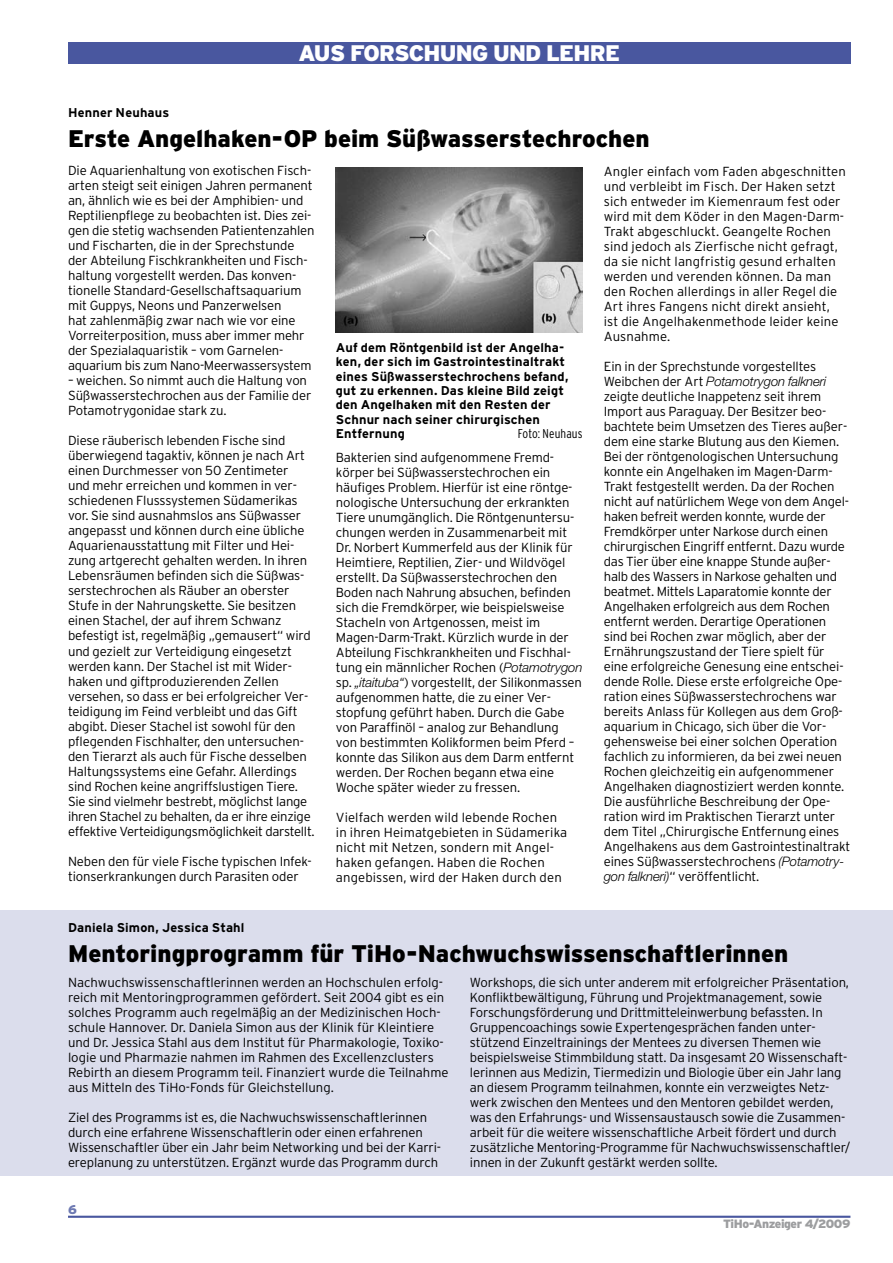
<style>
.page{position:relative;width:893px;height:1263px;background:#fff}
.page>*{position:absolute;margin:0;border:0;box-sizing:border-box;transform-origin:0 0}
.t1{font:900 24px "Interstate";color:#000}
.t2{font:900 22.5px "Interstate";letter-spacing:-.035em;color:#fff}
.t3{font:300 13.2px/15px "Interstate";letter-spacing:-.01em;color:#000}
.t4{font:300 13.2px/15px "Interstate";letter-spacing:.01em;color:#000}
.t5{font:italic 300 13.2px "Helvetica Neue";letter-spacing:-.01em;color:#000}
.t6{font:700 12.75px/14.4px "Interstate";letter-spacing:.01em;color:#000}
.t7{font:300 condensed 12.75px "Interstate";letter-spacing:.01em;color:#000}
.t8{font:900 12.75px "Interstate";color:#6d79b2}
.t9{font:900 12px "Interstate";letter-spacing:-.035em;color:#9c9d9f}
.s1{font-family:"Helvetica Neue";font-style:italic}
.s2{font-family:"Interstate";font-style:normal}
</style>
<div class="page">
<div style="left:0;top:910px;width:893px;height:266px;background:#dbddec"></div>
<hr style="left:68px;top:1216px;width:782px;height:2px;background:#49579f">
<img style="left:336px;top:168px;width:247px;height:165px">
<div style="left:68px;top:43px;width:782px;height:21px;background:#49579f"></div>
<h2 class="t2" style="left:298px;top:40px;width:323px">AUS FORSCHUNG UND LEHRE</h2>
<p class="t6" style="left:68px;top:105px;width:103px">Henner Neuhaus</p>
<h1 class="t1" style="left:68px;top:125px;width:583px">Erste Angelhaken-OP beim Süßwasserstechrochen</h1>
<p class="t3" style="left:68px;top:163px;width:248px">Die Aquarienhaltung von exotischen Fisch&shy;arten steigt seit einigen Jahren permanent an, ähnlich wie es bei der Amphibien- und Reptilienpflege zu beobachten ist. Dies zei&shy;gen die stetig wachsenden Patientenzahlen und Fischarten, die in der Sprechstunde der Abteilung Fischkrankheiten und Fisch&shy;haltung vorgestellt werden. Das konven&shy;tionelle Standard-Gesellschaftsaquarium mit Guppys, Neons und Panzerwelsen<br>hat zahlenmäßig zwar nach wie vor eine Vorreiterposition, muss aber immer mehr der Spezialaquaristik – vom Garnelen&shy;aquarium bis zum Nano-Meerwassersystem</p>
<p class="t3" style="left:68px;top:373px;width:245px">– weichen. So nimmt auch die Haltung von<br>Süßwasserstechrochen aus der Familie der<br>Potamotrygonidae stark zu.</p>
<p class="t3" style="left:68px;top:433px;width:248px">Diese räuberisch lebenden Fische sind überwiegend tagaktiv, können je nach Art einen Durchmesser von 50 Zentimeter<br>und mehr erreichen und kommen in ver&shy;schiedenen Flusssystemen Südamerikas vor. Sie sind ausnahmslos ans Süßwasser angepasst und können durch eine übliche Aquarienausstattung mit Filter und Hei&shy;zung artgerecht gehalten werden. In ihren Lebensräumen befinden sich die Süßwas&shy;serstechrochen als Räuber an oberster Stufe in der Nahrungskette. Sie besitzen einen Stachel, der auf ihrem Schwanz befestigt ist, regelmäßig „gemausert“ wird und gezielt zur Verteidigung eingesetzt werden kann. Der Stachel ist mit Wider&shy;haken und giftproduzierenden Zellen versehen, so dass er bei erfolgreicher Ver&shy;teidigung im Feind verbleibt und das Gift abgibt. Dieser Stachel ist sowohl für den pflegenden Fischhalter, den untersuchen&shy;den Tierarzt als auch für Fische desselben Haltungssystems eine Gefahr. Allerdings sind Rochen keine angriffslustigen Tiere.<br>Sie sind vielmehr bestrebt, möglichst lange ihren Stachel zu behalten, da er ihre einzige effektive Verteidigungsmöglichkeit darstellt.</p>
<p class="t3" style="left:68px;top:853px;width:245px">Neben den für viele Fische typischen Infek&shy;tionserkrankungen durch Parasiten oder</p>
<p class="t6" style="left:336px;top:340px;width:234px">Auf dem Röntgenbild ist der Angelha&shy;ken, der sich im Gastrointestinaltrakt eines Süßwasserstechrochens befand, gut zu erkennen. Das kleine Bild zeigt den Angelhaken mit den Resten der Schnur nach seiner chirurgischen Entfernung</p>
<p class="t7" style="left:518px;top:426px;width:66px">Foto: Neuhaus</p>
<p class="t3" style="left:336px;top:450px;width:248px">Bakterien sind aufgenommene Fremd&shy;körper bei Süßwasserstechrochen ein häufiges Problem. Hierfür ist eine röntge&shy;nologische Untersuchung der erkrankten Tiere unumgänglich. Die Röntgenuntersu&shy;chungen werden in Zusammenarbeit mit Dr. Norbert Kummerfeld aus der Klinik für Heimtiere, Reptilien, Zier- und Wildvögel erstellt. Da Süßwasserstechrochen den Boden nach Nahrung absuchen, befinden sich die Fremdkörper, wie beispielsweise Stacheln von Artgenossen, meist im Magen-Darm-Trakt. Kürzlich wurde in der Abteilung Fischkrankheiten und Fischhal&shy;tung ein männlicher Rochen (<span class="s1">Potamotrygon </span>sp. <span class="s1">„itaituba“</span>) vorgestellt, der Silikonmassen aufgenommen hatte, die zu einer Ver&shy;stopfung geführt haben. Durch die Gabe von Paraffinöl – analog zur Behandlung von bestimmten Kolikformen beim Pferd – konnte das Silikon aus dem Darm entfernt werden. Der Rochen begann etwa eine Woche später wieder zu fressen.</p>
<p class="t4" style="left:336px;top:810px;width:233px">Vielfach werden wild lebende Rochen in ihren Heimatgebieten in Südamerika nicht mit Netzen, sondern mit Angel&shy;haken gefangen. Haben die Rochen angebissen, wird der Haken durch den</p>
<p class="t4" style="left:604px;top:163px;width:244px">Angler einfach vom Faden abgeschnitten und verbleibt im Fisch. Der Haken setzt sich entweder im Kiemenraum fest oder wird mit dem Köder in den Magen-Darm-Trakt abgeschluckt. Geangelte Rochen sind jedoch als Zierfische nicht gefragt, da sie nicht langfristig gesund erhalten werden und verenden können. Da man den Rochen allerdings in aller Regel die Art ihres Fangens nicht direkt ansieht, ist die Angelhakenmethode leider keine Ausnahme.</p>
<p class="t3" style="left:604px;top:358px;width:214px">Ein in der Sprechstunde vorgestelltes</p>
<p class="t5" style="left:604px;top:373px;width:224px"><span class="s2">Weibchen der Art</span> Potamotrygon falkneri</p>
<p class="t3" style="left:604px;top:388px;width:248px">zeigte deutliche Inappetenz seit ihrem Import aus Paraguay. Der Besitzer beo&shy;bachtete beim Umsetzen des Tieres außer&shy;dem eine starke Blutung aus den Kiemen.<br>Bei der röntgenologischen Untersuchung konnte ein Angelhaken im Magen-Darm-Trakt festgestellt werden. Da der Rochen nicht auf natürlichem Wege von dem Angel&shy;haken befreit werden konnte, wurde der Fremdkörper unter Narkose durch einen chirurgischen Eingriff entfernt. Dazu wurde das Tier über eine knappe Stunde außer&shy;halb des Wassers in Narkose gehalten und beatmet. Mittels Laparatomie konnte der Angelhaken erfolgreich aus dem Rochen entfernt werden. Derartige Operationen sind bei Rochen zwar möglich, aber der Ernährungszustand der Tiere spielt für eine erfolgreiche Genesung eine entschei&shy;dende Rolle. Diese erste erfolgreiche Ope&shy;ration eines Süßwasserstechrochens war bereits Anlass für Kollegen aus dem Groß&shy;aquarium in Chicago, sich über die Vor&shy;gehensweise bei einer solchen Operation fachlich zu informieren, da bei zwei neuen Rochen gleichzeitig ein aufgenommener Angelhaken diagnostiziert werden konnte.<br>Die ausführliche Beschreibung der Ope&shy;ration wird im Praktischen Tierarzt unter dem Titel „Chirurgische Entfernung eines Angelhakens aus dem Gastrointestinaltrakt eines Süßwasserstechrochens <span class="s1">(Potamotry&shy;gon falkneri)</span>“ veröffentlicht.</p>
<p class="t6" style="left:68px;top:920px;width:178px">Daniela Simon, Jessica Stahl</p>
<h1 class="t1" style="left:68px;top:940px;width:722px">Mentoringprogramm für TiHo-Nachwuchswissenschaftlerinnen</h1>
<p class="t3" style="left:68px;top:975px;width:382px">Nachwuchswissenschaftlerinnen werden an Hochschulen erfolg&shy;reich mit Mentoringprogrammen gefördert. Seit 2004 gibt es ein solches Programm auch regelmäßig an der Medizinischen Hoch&shy;schule Hannover. Dr. Daniela Simon aus der Klinik für Kleintiere und Dr. Jessica Stahl aus dem Institut für Pharmakologie, Toxiko&shy;logie und Pharmazie nahmen im Rahmen des Excellenzclusters Rebirth an diesem Programm teil. Finanziert wurde die Teilnahme aus Mitteln des TiHo-Fonds für Gleichstellung.</p>
<p class="t3" style="left:68px;top:1110px;width:375px">Ziel des Programms ist es, die Nachwuchswissenschaftlerinnen durch eine erfahrene Wissenschaftlerin oder einen erfahrenen Wissenschaftler über ein Jahr beim Networking und bei der Karri&shy;ereplanung zu unterstützen. Ergänzt wurde das Programm durch</p>
<p class="t8" style="left:68px;top:1202px;width:10px">6</p>
<p class="t3" style="left:470px;top:975px;width:382px">Workshops, die sich unter anderem mit erfolgreicher Präsentation, Konfliktbewältigung, Führung und Projektmanagement, sowie Forschungsförderung und Drittmitteleinwerbung befassten. In Gruppencoachings sowie Expertengesprächen fanden unter&shy;stützend Einzeltrainings der Mentees zu diversen Themen wie beispielsweise Stimmbildung statt. Da insgesamt 20 Wissenschaft&shy;lerinnen aus Medizin, Tiermedizin und Biologie über ein Jahr lang an diesem Programm teilnahmen, konnte ein verzweigtes Netz&shy;werk zwischen den Mentees und den Mentoren gebildet werden, was den Erfahrungs- und Wissensaustausch sowie die Zusammen&shy;arbeit für die weitere wissenschaftliche Arbeit fördert und durch zusätzliche Mentoring-Programme für Nachwuchswissenschaftler/ innen in der Zukunft gestärkt werden sollte.</p>
<p class="t9" style="left:723px;top:1217px;width:129px">TiHo-Anzeiger 4/2009</p>
</div>
